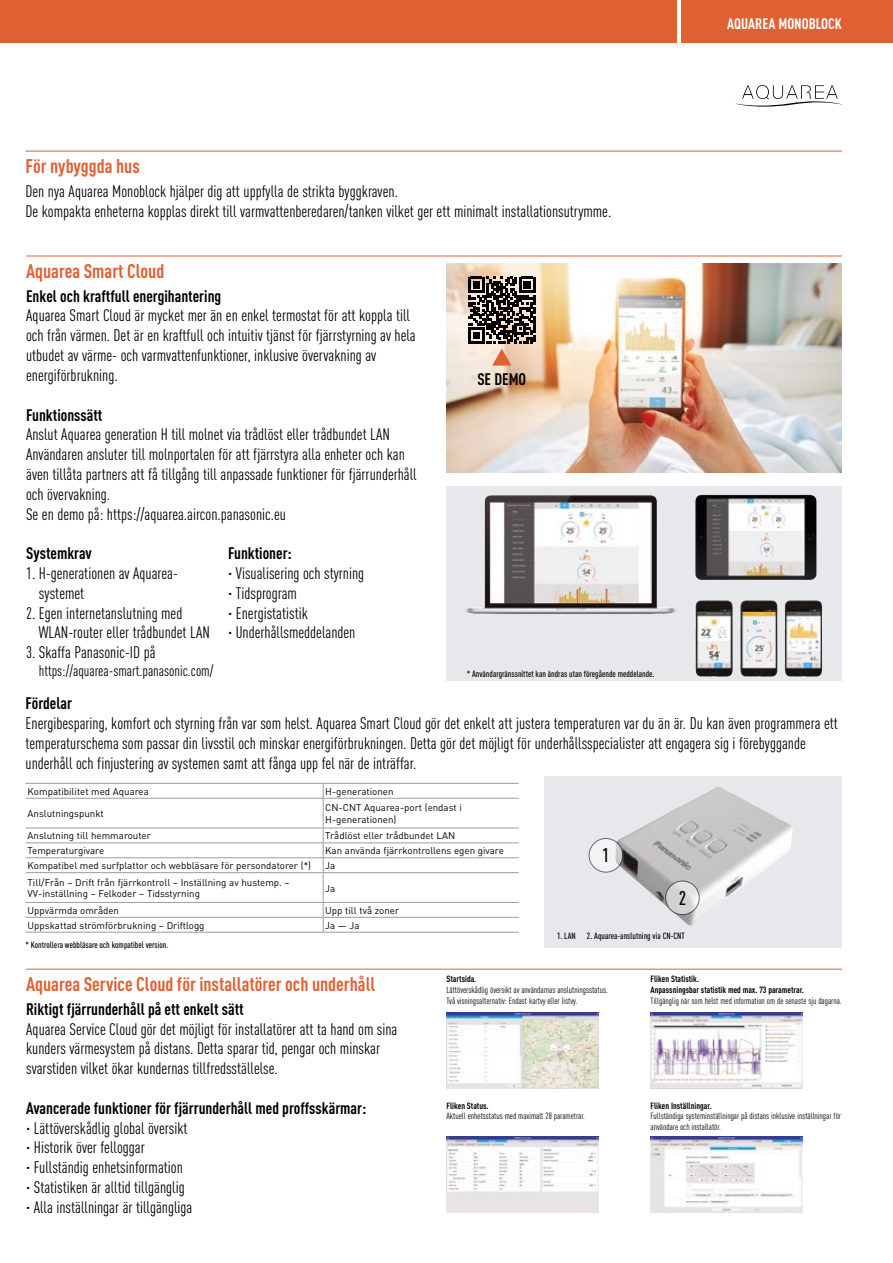
<style>
.page{position:relative;width:893px;height:1263px;background:#fff}
.page>*{position:absolute;margin:0;border:0;box-sizing:border-box;transform-origin:0 0}
.t1{font:700 19.5px "DIN Cond";color:#df6134}
.t2{font:500 19.5px "DIN Cond";color:#000}
.t3{font:16.5px/19.8px "DIN Cond";color:#000}
.t4{font:700 16.5px "DIN Cond";color:#000}
.t5{font:15px "DIN Cond";color:#000}
.t6{font:700 15px "DIN Cond";color:#fff}
.t7{font:9.75px/11.7px "DIN";color:#000}
.t8{font:9px/10.8px "DIN Cond";color:#000}
.t9{font:500 9px "DIN Cond";color:#000}
.t10{font:700 9px/10.8px "DIN Cond";color:#000}
</style>
<div class="page">
<div style="left:681px;top:0;width:212px;height:43px;background:#df6134"></div>
<div style="left:0;top:0;width:676px;height:43px;background:#df6134"></div>
<hr style="left:26px;top:151px;width:816px;height:1px;background:#df6134">
<svg style="left:736px;top:85px;width:106px;height:22px"></svg>
<hr style="left:26px;top:256px;width:816px;height:1px;background:#df6134">
<hr style="left:26px;top:969px;width:816px;height:1px;background:#df6134">
<img style="left:446px;top:264px;width:396px;height:208px">
<div style="left:446px;top:486px;width:396px;height:195px;background:#e7e8ec"></div>
<img style="left:465px;top:495px;width:211px;height:119px">
<img style="left:695px;top:600px;width:38px;height:77px">
<img style="left:740px;top:600px;width:37px;height:77px">
<img style="left:784px;top:600px;width:38px;height:77px">
<img style="left:695px;top:495px;width:121px;height:85px">
<svg style="left:468px;top:277px;width:67px;height:89px"></svg>
<hr style="left:26px;top:843px;width:297px;height:1px;background:#9d9d9c">
<hr style="left:26px;top:857px;width:297px;height:1px;background:#9d9d9c">
<hr style="left:26px;top:902px;width:297px;height:1px;background:#9d9d9c">
<hr style="left:26px;top:917px;width:297px;height:1px;background:#9d9d9c">
<hr style="left:26px;top:932px;width:297px;height:1px;background:#9d9d9c">
<hr style="left:323px;top:843px;width:196px;height:1px;background:#9d9d9c">
<hr style="left:323px;top:857px;width:196px;height:1px;background:#9d9d9c">
<hr style="left:323px;top:902px;width:196px;height:1px;background:#9d9d9c">
<hr style="left:323px;top:917px;width:196px;height:1px;background:#9d9d9c">
<hr style="left:323px;top:932px;width:196px;height:1px;background:#9d9d9c">
<svg style="left:323px;top:784px;width:1px;height:14px"></svg>
<hr style="left:323px;top:798px;width:1px;height:30px;background:#9d9d9c">
<svg style="left:323px;top:829px;width:1px;height:103px"></svg>
<hr style="left:26px;top:872px;width:297px;height:1px;background:#9d9d9c">
<hr style="left:323px;top:872px;width:196px;height:1px;background:#9d9d9c">
<hr style="left:26px;top:783px;width:297px;height:1px;background:#9d9d9c">
<hr style="left:323px;top:783px;width:196px;height:1px;background:#9d9d9c">
<hr style="left:26px;top:798px;width:297px;height:1px;background:#9d9d9c">
<hr style="left:323px;top:798px;width:196px;height:1px;background:#9d9d9c">
<hr style="left:26px;top:828px;width:297px;height:1px;background:#9d9d9c">
<hr style="left:323px;top:828px;width:196px;height:1px;background:#9d9d9c">
<div style="left:544px;top:777px;width:298px;height:171px;background:#e7e8ec"></div>
<img style="left:615px;top:787px;width:178px;height:139px">
<svg style="left:589px;top:838px;width:34px;height:34px"></svg>
<div style="left:589px;top:838px;width:34px;height:34px;border:1px solid #000;border-radius:50%"></div>
<svg style="left:666px;top:881px;width:33px;height:34px"></svg>
<div style="left:665px;top:881px;width:34px;height:34px;border:1px solid #000;border-radius:50%"></div>
<img style="left:446px;top:1013px;width:152px;height:76px">
<img style="left:446px;top:1137px;width:152px;height:76px">
<img style="left:651px;top:1013px;width:152px;height:76px">
<img style="left:651px;top:1137px;width:152px;height:76px">
<p class="t1" style="left:26px;top:154px;width:116px">För nybyggda hus</p>
<p class="t3" style="left:26px;top:181px;width:587px">Den nya Aquarea Monoblock hjälper dig att uppfylla de strikta byggkraven.<br>De kompakta enheterna kopplas direkt till varmvattenberedaren/tanken vilket ger ett minimalt installationsutrymme.</p>
<p class="t1" style="left:26px;top:259px;width:140px">Aquarea Smart Cloud</p>
<p class="t4" style="left:26px;top:286px;width:197px">Enkel och kraftfull energihantering</p>
<p class="t3" style="left:26px;top:306px;width:391px">Aquarea Smart Cloud är mycket mer än en enkel termostat för att koppla till och från värmen. Det är en kraftfull och intuitiv tjänst för fjärrstyrning av hela utbudet av värme- och varmvattenfunktioner, inklusive övervakning av energiförbrukning.</p>
<p class="t4" style="left:26px;top:405px;width:78px">Funktionssätt</p>
<p class="t3" style="left:26px;top:424px;width:392px">Anslut Aquarea generation H till molnet via trådlöst eller trådbundet LAN Användaren ansluter till molnportalen för att fjärrstyra alla enheter och kan även tillåta partners att få tillgång till anpassade funktioner för fjärrunderhåll och övervakning.<br>Se en demo på: https://aquarea.aircon.panasonic.eu</p>
<p class="t4" style="left:26px;top:543px;width:67px">Systemkrav</p>
<p class="t3" style="left:39px;top:563px;width:141px;text-indent:-13px">1. H-generationen av Aquarea&shy;systemet</p>
<p class="t3" style="left:39px;top:603px;width:173px;text-indent:-13px">2. Egen internetanslutning med<br>WLAN-router eller trådbundet LAN</p>
<p class="t3" style="left:26px;top:642px;width:131px">3. Skaffa Panasonic-ID på</p>
<p class="t5" style="left:39px;top:662px;width:176px">https://aquarea-smart.panasonic.com/</p>
<p class="t4" style="left:228px;top:543px;width:65px">Funktioner:</p>
<p class="t3" style="left:228px;top:563px;width:138px">· Visualisering och styrning · Tidsprogram<br>· Energistatistik<br>· Underhållsmeddelanden</p>
<p class="t4" style="left:477px;top:369px;width:50px">SE DEMO</p>
<p class="t9" style="left:467px;top:668px;width:189px">* Användargränssnittet kan ändras utan föregående meddelande.</p>
<p class="t6" style="left:727px;top:15px;width:116px">AQUAREA MONOBLOCK</p>
<p class="t4" style="left:26px;top:693px;width:48px">Fördelar</p>
<p class="t3" style="left:26px;top:713px;width:814px">Energibesparing, komfort och styrning från var som helst. Aquarea Smart Cloud gör det enkelt att justera temperaturen var du än är. Du kan även programmera ett temperaturschema som passar din livsstil och minskar energiförbrukningen. Detta gör det möjligt för underhållsspecialister att engagera sig i förebyggande underhåll och finjustering av systemen samt att fånga upp fel när de inträffar.</p>
<p class="t7" style="left:28px;top:785px;width:123px">Kompatibilitet med Aquarea</p>
<p class="t7" style="left:325px;top:785px;width:70px">H-generationen</p>
<p class="t7" style="left:28px;top:807px;width:78px">Anslutningspunkt</p>
<p class="t7" style="left:325px;top:802px;width:138px">CN-CNT Aquarea-port (endast i<br>H-generationen)</p>
<p class="t7" style="left:28px;top:830px;width:125px">Anslutning till hemmarouter</p>
<p class="t7" style="left:325px;top:830px;width:131px">Trådlöst eller trådbundet LAN</p>
<p class="t7" style="left:28px;top:845px;width:78px">Temperaturgivare</p>
<p class="t7" style="left:325px;top:845px;width:180px">Kan använda fjärrkontrollens egen givare</p>
<p class="t7" style="left:28px;top:860px;width:285px">Kompatibel med surfplattor och webbläsare för persondatorer (*)</p>
<p class="t7" style="left:325px;top:860px;width:12px">Ja</p>
<p class="t7" style="left:28px;top:876px;width:264px">Till/Från – Drift från fjärrkontroll – Inställning av hustemp. –<br>VV-inställning – Felkoder – Tidsstyrning</p>
<p class="t7" style="left:325px;top:882px;width:12px">Ja</p>
<p class="t7" style="left:28px;top:904px;width:93px">Uppvärmda områden</p>
<p class="t7" style="left:325px;top:904px;width:75px">Upp till två zoner</p>
<p class="t7" style="left:28px;top:919px;width:178px">Uppskattad strömförbrukning – Driftlogg</p>
<p class="t7" style="left:325px;top:919px;width:36px">Ja — Ja</p>
<p class="t9" style="left:26px;top:939px;width:144px">* Kontrollera webbläsare och kompatibel version.</p>
<p class="t2" style="left:602px;top:844px;width:9px">1</p>
<p class="t2" style="left:679px;top:886px;width:9px">2</p>
<p class="t9" style="left:557px;top:930px;width:129px">1. LAN 2. Aquarea-anslutning via CN-CNT</p>
<p class="t1" style="left:26px;top:972px;width:351px">Aquarea Service Cloud för installatörer och underhåll</p>
<p class="t4" style="left:26px;top:999px;width:219px">Riktigt fjärrunderhåll på ett enkelt sätt</p>
<p class="t3" style="left:26px;top:1019px;width:373px">Aquarea Service Cloud gör det möjligt för installatörer att ta hand om sina kunders värmesystem på distans. Detta sparar tid, pengar och minskar svarstiden vilket ökar kundernas tillfredsställelse.</p>
<p class="t4" style="left:26px;top:1098px;width:342px">Avancerade funktioner för fjärrunderhåll med proffsskärmar:</p>
<p class="t3" style="left:26px;top:1118px;width:168px">· Lättöverskådlig global översikt · Historik över felloggar<br>· Fullständig enhetsinformation<br>· Statistiken är alltid tillgänglig · Alla inställningar är tillgängliga</p>
<p class="t10" style="left:446px;top:973px;width:31px">Startsida.</p>
<p class="t8" style="left:446px;top:984px;width:163px">Lättöverskådlig översikt av användarnas anslutningsstatus.<br>Två visningsalternativ: Endast kartvy eller listvy.</p>
<p class="t10" style="left:446px;top:1100px;width:44px">Fliken Status.</p>
<p class="t8" style="left:446px;top:1111px;width:140px">Aktuell enhetsstatus med maximalt 28 parametrar.</p>
<p class="t10" style="left:651px;top:973px;width:155px">Fliken Statistik.<br>Anpassningsbar statistik med max. 73 parametrar.</p>
<p class="t8" style="left:651px;top:995px;width:193px">Tillgänglig när som helst med information om de senaste sju dagarna.</p>
<p class="t10" style="left:651px;top:1100px;width:63px">Fliken Inställningar.</p>
<p class="t8" style="left:651px;top:1111px;width:192px">Fullständiga systeminställningar på distans inklusive inställningar för användare och installatör.</p>
</div>
